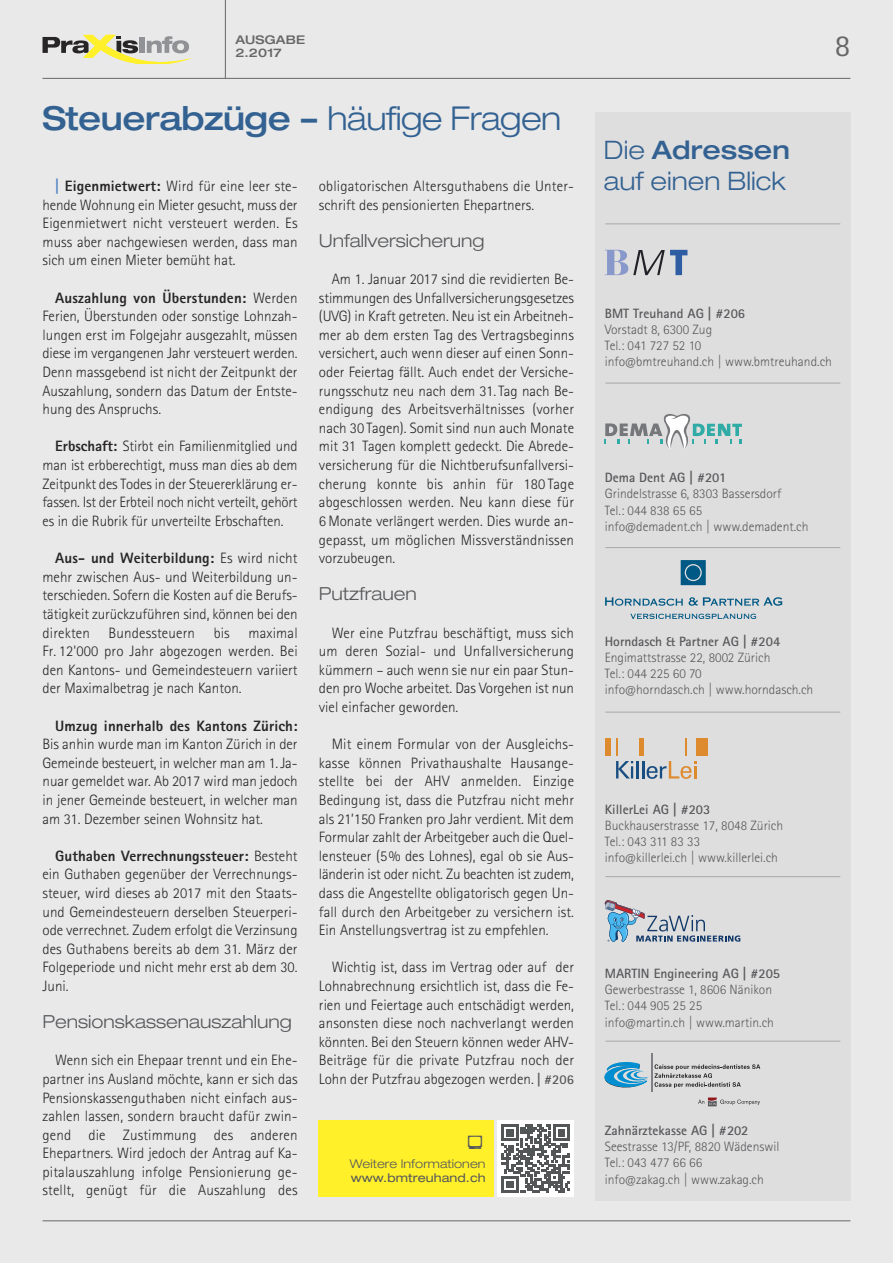
<style>
.page{position:relative;width:893px;height:1263px;background:#e9e9e9}
.page>*{position:absolute;margin:0;border:0;box-sizing:border-box;transform-origin:0 0}
.t1{font:500 expanded 33px "Helvetica Neue";letter-spacing:-.015em;color:#336292}
.t2{font:30.6px "Rotis Sans Serif Std";color:#686767}
.t3{font:300 expanded 25.5px/30.3px "Helvetica Neue";color:#336292}
.t4{font:300 expanded 18px "Helvetica Neue";color:#57585b}
.t5{font:300 15px/18.6px "Rotis Sans Serif Std";color:#272526;text-align:justify}
.t6{font:800 15px "Rotis Sans Serif Std";letter-spacing:.01em;color:#272526}
.t7{font:300 13.5px/16.2px "Rotis Sans Serif Std";color:#57585b}
.t8{font:700 13.5px "Rotis Sans Serif Std";color:#57585b}
.t9{font:300 expanded 12px "Helvetica Neue";letter-spacing:.005em;color:#57585b}
.t10{font:expanded 12px "Helvetica Neue";letter-spacing:.005em;color:#57585b}
.t11{font:500 expanded 12px/13.5px "Helvetica Neue";letter-spacing:.01em;color:#686767}
.s1{font-weight:300}
.s2{font-weight:700;color:#4e82c2}
.s3{font-weight:800}
.s4{font-weight:700;font-size:13.5px;color:#57585b}
.s5{font-weight:500}
</style>
<div class="page">
<hr style="left:43px;top:78px;width:807px;height:1px;background:#686767">
<hr style="left:43px;top:1220px;width:807px;height:1px;background:#686767">
<svg style="left:43px;top:35px;width:149px;height:28px"></svg>
<hr style="left:225px;top:0;width:1px;height:78px;background:#686767">
<div style="left:595px;top:112px;width:255px;height:1088px;background:#dfdede"></div>
<svg style="left:605px;top:250px;width:82px;height:25px"></svg>
<svg style="left:605px;top:414px;width:137px;height:35px"></svg>
<svg style="left:605px;top:597px;width:78px;height:9px"></svg>
<svg style="left:689px;top:597px;width:8px;height:9px"></svg>
<svg style="left:703px;top:597px;width:79px;height:9px"></svg>
<svg style="left:630px;top:614px;width:126px;height:5px"></svg>
<svg style="left:681px;top:560px;width:25px;height:25px"></svg>
<div style="left:605px;top:738px;width:5px;height:17px;background:#de8b30"></div>
<svg style="left:616px;top:738px;width:2px;height:17px"></svg>
<hr style="left:639px;top:738px;width:4px;height:17px;background:#de8b30">
<svg style="left:685px;top:738px;width:2px;height:17px"></svg>
<div style="left:696px;top:738px;width:12px;height:17px;background:#de8b30"></div>
<svg style="left:616px;top:761px;width:17px;height:17px"></svg>
<hr style="left:636px;top:761px;width:3px;height:17px;background:#184d82">
<svg style="left:642px;top:761px;width:54px;height:18px"></svg>
<svg style="left:605px;top:900px;width:135px;height:42px"></svg>
<svg style="left:605px;top:1061px;width:155px;height:28px"></svg>
<hr style="left:652px;top:1054px;width:1px;height:37px;background:#7e8083">
<svg style="left:698px;top:1097px;width:62px;height:9px"></svg>
<hr style="left:605px;top:383px;width:235px;height:1px;background:#a8a8a8">
<hr style="left:605px;top:224px;width:235px;height:1px;background:#a8a8a8">
<hr style="left:605px;top:547px;width:235px;height:1px;background:#a8a8a8">
<hr style="left:605px;top:712px;width:235px;height:1px;background:#a8a8a8">
<hr style="left:605px;top:876px;width:235px;height:1px;background:#a8a8a8">
<hr style="left:605px;top:1041px;width:235px;height:1px;background:#a8a8a8">
<div style="left:319px;top:1120px;width:175px;height:77px;background:#fff029"></div>
<div style="left:497px;top:1120px;width:77px;height:77px;background:#fff"></div>
<svg style="left:502px;top:1125px;width:68px;height:68px"></svg>
<p class="t11" style="left:235px;top:34px;width:71px">AUSGABE<br>2.2017</p>
<h2 class="t2" style="left:835px;top:35px;width:17px">8</h2>
<h1 class="t1" style="left:43px;top:107px;width:520px">Steuerabzüge – <span class="s1">häufige Fragen</span></h1>
<p class="t5" style="left:43px;top:178px;width:257px;text-indent:13px"><span class="s2">|</span> <span class="s3">Eigenmietwert:</span> Wird für eine leer ste&shy;hende Wohnung ein Mieter gesucht, muss der Eigenmietwert nicht versteuert werden. Es muss aber nachgewiesen werden, dass man sich um einen Mieter bemüht hat.</p>
<p class="t5" style="left:43px;top:290px;width:257px;text-indent:13px"><span class="s3">Auszahlung von Überstunden:</span> Werden Ferien, Überstunden oder sonstige Lohnzah&shy;lungen erst im Folgejahr ausgezahlt, müssen diese im vergangenen Jahr versteuert werden.<br>Denn massgebend ist nicht der Zeitpunkt der Auszahlung, sondern das Datum der Entste&shy;hung des Anspruchs.</p>
<p class="t5" style="left:43px;top:438px;width:257px;text-indent:13px"><span class="s3">Erbschaft:</span> Stirbt ein Familienmitglied und man ist erbberechtigt, muss man dies ab dem Zeitpunkt des Todes in der Steuererklärung er&shy;fassen. Ist der Erbteil noch nicht verteilt, gehört es in die Rubrik für unverteilte Erbschaften.</p>
<p class="t5" style="left:43px;top:550px;width:257px;text-indent:13px"><span class="s3">Aus- und Weiterbildung:</span> Es wird nicht mehr zwischen Aus- und Weiterbildung un&shy;terschieden. Sofern die Kosten auf die Berufs&shy;tätigkeit zurückzuführen sind, können bei den direkten Bundessteuern bis maximal Fr. 12'000 pro Jahr abgezogen werden. Bei den Kantons- und Gemeindesteuern variiert der Maximalbetrag je nach Kanton.</p>
<p class="t6" style="left:55px;top:720px;width:244px">Umzug innerhalb des Kantons Zürich:</p>
<p class="t5" style="left:43px;top:736px;width:257px">Bis anhin wurde man im Kanton Zürich in der Gemeinde besteuert, in welcher man am 1.Ja&shy;nuar gemeldet war. Ab 2017 wird man jedoch in jener Gemeinde besteuert, in welcher man am 31. Dezember seinen Wohnsitz hat.</p>
<p class="t5" style="left:43px;top:848px;width:257px;text-indent:13px"><span class="s3">Guthaben Verrechnungssteuer:</span> Besteht ein Guthaben gegenüber der Verrechnungs&shy;steuer, wird dieses ab 2017 mit den Staats&shy;und Gemeindesteuern derselben Steuerperi&shy;ode verrechnet. Zudem erfolgt die Verzinsung des Guthabens bereits ab dem 31. März der Folgeperiode und nicht mehr erst ab dem 30.<br>Juni.</p>
<p class="t4" style="left:43px;top:1015px;width:251px">Pensionskassenauszahlung</p>
<p class="t5" style="left:43px;top:1052px;width:257px;text-indent:13px">Wenn sich ein Ehepaar trennt und ein Ehe&shy;partner ins Ausland möchte, kann er sich das Pensionskassenguthaben nicht einfach aus&shy;zahlen lassen, sondern braucht dafür zwin&shy;gend die Zustimmung des anderen Ehepartners. Wird jedoch der Antrag auf Ka&shy;pitalauszahlung infolge Pensionierung ge&shy;stellt, genügt für die Auszahlung des</p>
<p class="t5" style="left:319px;top:178px;width:257px">obligatorischen Altersguthabens die Unter&shy;schrift des pensionierten Ehepartners.</p>
<p class="t4" style="left:319px;top:234px;width:167px">Unfallversicherung</p>
<p class="t5" style="left:319px;top:271px;width:257px;text-indent:13px">Am 1. Januar 2017 sind die revidierten Be&shy;stimmungen des Unfallversicherungsgesetzes (UVG) in Kraft getreten. Neu ist ein Arbeitneh&shy;mer ab dem ersten Tag des Vertragsbeginns versichert, auch wenn dieser auf einen Sonn&shy;oder Feiertag fällt. Auch endet der Versiche&shy;rungsschutz neu nach dem 31.Tag nach Be&shy;endigung des Arbeitsverhältnisses (vorher nach 30 Tagen). Somit sind nun auch Monate mit 31 Tagen komplett gedeckt. Die Abrede&shy;versicherung für die Nichtberufsunfallversi&shy;cherung konnte bis anhin für 180 Tage abgeschlossen werden. Neu kann diese für 6Monate verlängert werden. Dies wurde an&shy;gepasst, um möglichen Missverständnissen vorzubeugen.</p>
<p class="t4" style="left:319px;top:587px;width:100px">Putzfrauen</p>
<p class="t5" style="left:319px;top:624px;width:257px;text-indent:13px">Wer eine Putzfrau beschäftigt, muss sich um deren Sozial- und Unfallversicherung kümmern – auch wenn sie nur ein paar Stun&shy;den pro Woche arbeitet. Das Vorgehen ist nun viel einfacher geworden.</p>
<p class="t5" style="left:319px;top:736px;width:257px;text-indent:13px">Mit einem Formular von der Ausgleichs&shy;kasse können Privathaushalte Hausange&shy;stellte bei der AHV anmelden. Einzige Bedingung ist, dass die Putzfrau nicht mehr als 21’150 Franken pro Jahr verdient. Mit dem Formular zahlt der Arbeitgeber auch die Quel&shy;lensteuer (5% des Lohnes), egal ob sie Aus&shy;länderin ist oder nicht. Zu beachten ist zudem, dass die Angestellte obligatorisch gegen Un&shy;fall durch den Arbeitgeber zu versichern ist.<br>Ein Anstellungsvertrag ist zu empfehlen.</p>
<p class="t5" style="left:319px;top:959px;width:257px;text-indent:13px">Wichtig ist, dass im Vertrag oder auf der Lohnabrechnung ersichtlich ist, dass die Fe&shy;rien und Feiertage auch entschädigt werden, ansonsten diese noch nachverlangt werden könnten. Bei den Steuern können weder AHV-Beiträge für die private Putzfrau noch der Lohn der Putzfrau abgezogen werden. <span class="s4">| #206</span></p>
<p class="t9" style="left:350px;top:1159px;width:137px">Weitere Informationen</p>
<p class="t10" style="left:351px;top:1174px;width:136px">www.bmtreuhand.ch</p>
<h3 class="t3" style="left:604px;top:138px;width:188px">Die <span class="s5">Adressen </span>auf einen Blick</h3>
<p class="t8" style="left:605px;top:308px;width:142px">BMT Treuhand AG | #206</p>
<p class="t7" style="left:605px;top:322px;width:229px">Vorstadt 8, 6300 Zug<br>Tel.: 041 727 52 10<br>info@bmtreuhand.ch | www.bmtreuhand.ch</p>
<p class="t8" style="left:605px;top:473px;width:123px">Dema Dent AG | #201</p>
<p class="t7" style="left:605px;top:487px;width:205px">Grindelstrasse 6, 8303 Bassersdorf<br>Tel.: 044 838 65 65<br>info@demadent.ch | www.demadent.ch</p>
<p class="t8" style="left:605px;top:636px;width:177px">Horndasch &amp; Partner AG | #204</p>
<p class="t7" style="left:605px;top:651px;width:210px">Engimattstrasse 22, 8002 Zürich<br>Tel.: 044 225 60 70<br>info@horndasch.ch | www.horndasch.ch</p>
<p class="t8" style="left:605px;top:804px;width:107px">KillerLei AG | #203</p>
<p class="t7" style="left:605px;top:818px;width:180px">Buckhauserstrasse 17, 8048 Zürich<br>Tel.: 043 311 83 33 info@killerlei.ch | www.killerlei.ch</p>
<p class="t8" style="left:605px;top:969px;width:177px">MARTIN Engineering AG | #205</p>
<p class="t7" style="left:605px;top:983px;width:171px">Gewerbestrasse 1, 8606 Nänikon<br>Tel.: 044 905 25 25 info@martin.ch | www.martin.ch</p>
<p class="t8" style="left:605px;top:1126px;width:145px">Zahnärztekasse AG | #202</p>
<p class="t7" style="left:605px;top:1140px;width:176px">Seestrasse 13/PF, 8820 Wädenswil<br>Tel.: 043 477 66 66 info@zakag.ch | www.zakag.ch</p>
</div>
